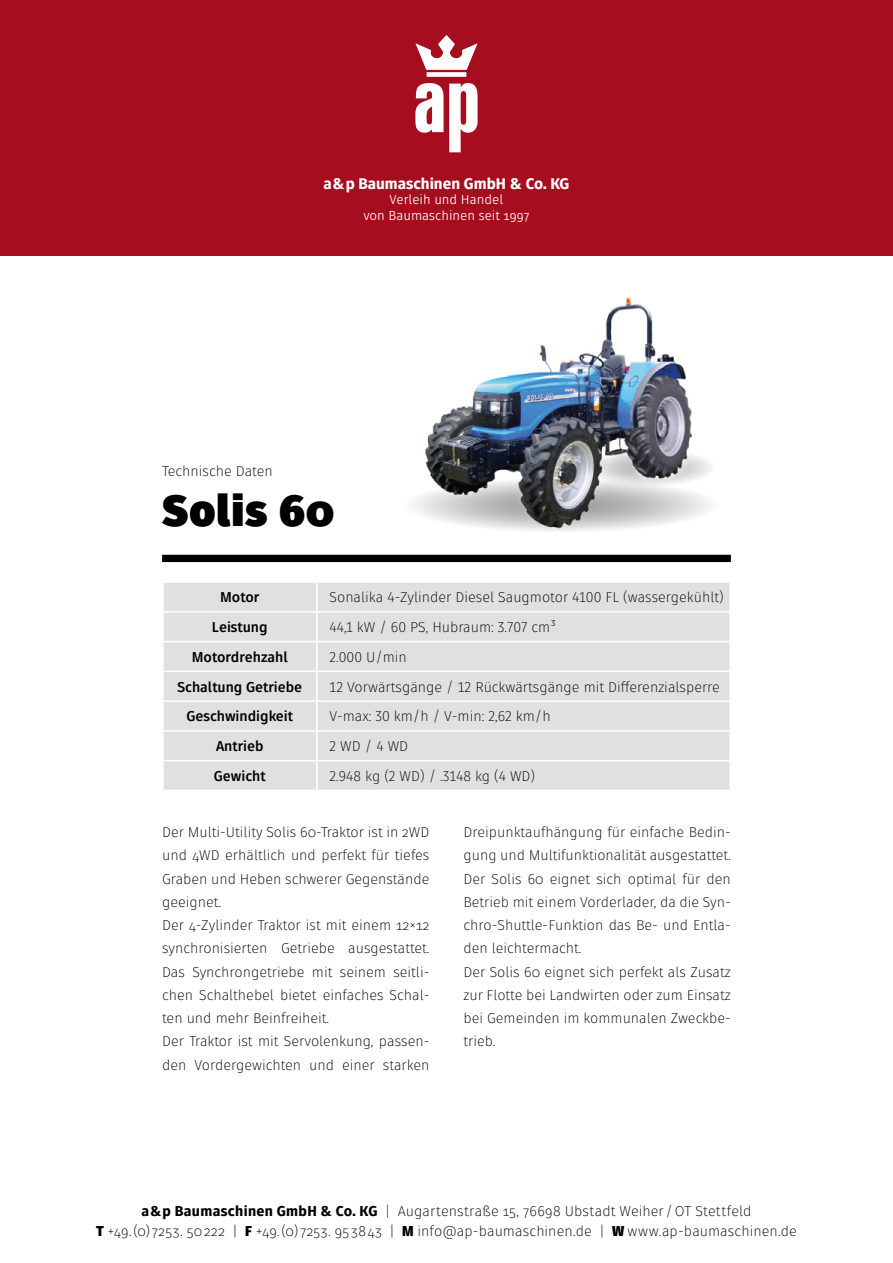
<style>
.page{position:relative;width:893px;height:1263px;background:#fff}
.page>*{position:absolute;margin:0;border:0;box-sizing:border-box;transform-origin:0 0}
.t1{font:900 43.5px "Fuse";letter-spacing:.03em;color:#000}
.t2{font:800 15.3px "Fuse";color:#fff}
.t3{font:300 14.25px/23.2px "Fuse";color:#000}
.t4{font:700 14.25px "Fuse";color:#000}
.t5{font:13.2px/15.9px "Fuse";color:#fff;text-align:center}
.s1{font-weight:800}
.s2{font-weight:900}
</style>
<div class="page">
<img style="left:392px;top:255px;width:339px;height:276px">
<div style="left:0;top:0;width:893px;height:255px;background:#a60d1f"></div>
<div style="left:162px;top:555px;width:569px;height:7px;background:#000"></div>
<svg style="left:415px;top:35px;width:63px;height:42px"></svg>
<svg style="left:415px;top:83px;width:63px;height:69px"></svg>
<div style="left:164px;top:583px;width:565px;height:207px;background:#e0e0df"></div>
<hr style="left:316px;top:583px;width:2px;height:28px;background:#fff">
<hr style="left:162px;top:611px;width:155px;height:2px;background:#fff">
<hr style="left:317px;top:611px;width:414px;height:2px;background:#fff">
<hr style="left:316px;top:613px;width:2px;height:28px;background:#fff">
<hr style="left:162px;top:641px;width:155px;height:1px;background:#fff">
<hr style="left:317px;top:641px;width:414px;height:1px;background:#fff">
<hr style="left:316px;top:642px;width:2px;height:29px;background:#fff">
<hr style="left:162px;top:671px;width:155px;height:1px;background:#fff">
<hr style="left:317px;top:671px;width:414px;height:1px;background:#fff">
<hr style="left:316px;top:672px;width:2px;height:28px;background:#fff">
<hr style="left:162px;top:700px;width:155px;height:2px;background:#fff">
<hr style="left:317px;top:700px;width:414px;height:2px;background:#fff">
<hr style="left:316px;top:702px;width:2px;height:28px;background:#fff">
<hr style="left:162px;top:730px;width:155px;height:2px;background:#fff">
<hr style="left:317px;top:730px;width:414px;height:2px;background:#fff">
<hr style="left:316px;top:732px;width:2px;height:28px;background:#fff">
<hr style="left:162px;top:760px;width:155px;height:1px;background:#fff">
<hr style="left:317px;top:760px;width:414px;height:1px;background:#fff">
<hr style="left:316px;top:761px;width:2px;height:29px;background:#fff">
<p class="t2" style="left:324px;top:173px;width:247px">a&amp;p Baumaschinen GmbH &amp; Co. KG</p>
<p class="t5" style="left:363px;top:192px;width:168px">Verleih und Handel<br>von Baumaschinen seit 1997</p>
<p class="t3" style="left:162px;top:459px;width:112px">Technische Daten</p>
<h1 class="t1" style="left:162px;top:480px;width:173px">Solis 60</h1>
<p class="t4" style="left:220px;top:588px;width:41px">Motor</p>
<p class="t3" style="left:330px;top:586px;width:396px">Sonalika 4-Zylinder Diesel Saugmotor 4100 FL (wassergekühlt)</p>
<p class="t4" style="left:212px;top:618px;width:57px">Leistung</p>
<p class="t3" style="left:330px;top:615px;width:228px">44,1 kW / 60 PS, Hubraum: 3.707 cm³</p>
<p class="t4" style="left:192px;top:648px;width:98px">Motordrehzahl</p>
<p class="t3" style="left:330px;top:645px;width:79px">2.000 U/min</p>
<p class="t4" style="left:177px;top:678px;width:126px">Schaltung Getriebe</p>
<p class="t3" style="left:330px;top:675px;width:392px">12 Vorwärtsgänge / 12 Rückwärtsgänge mit Differenzialsperre</p>
<p class="t4" style="left:187px;top:707px;width:108px">Geschwindigkeit</p>
<p class="t3" style="left:330px;top:705px;width:223px">V-max: 30 km/h / V-min: 2,62 km/h</p>
<p class="t4" style="left:216px;top:737px;width:49px">Antrieb</p>
<p class="t3" style="left:330px;top:734px;width:80px">2 WD / 4 WD</p>
<p class="t4" style="left:214px;top:767px;width:53px">Gewicht</p>
<p class="t3" style="left:330px;top:764px;width:207px">2.948 kg (2 WD) / .3148 kg (4 WD)</p>
<p class="t3" style="left:162px;top:820px;width:269px">Der Multi-Utility Solis 60-Traktor ist in 2WD und 4WD erhältlich und perfekt für tiefes Graben und Heben schwerer Gegenstände geeignet.<br>Der 4-Zylinder Traktor ist mit einem 12×12 synchronisierten Getriebe ausgestattet.<br>Das Synchrongetriebe mit seinem seitli&shy;chen Schalthebel bietet einfaches Schal&shy;ten und mehr Beinfreiheit.<br>Der Traktor ist mit Servolenkung, passen&shy;den Vordergewichten und einer starken</p>
<p class="t3" style="left:463px;top:821px;width:269px">Dreipunktaufhängung für einfache Bedin&shy;gung und Multifunktionalität ausgestattet.<br>Der Solis 60 eignet sich optimal für den Betrieb mit einem Vorderlader, da die Syn&shy;chro-Shuttle-Funktion das Be- und Entla&shy;den leichtermacht.<br>Der Solis 60 eignet sich perfekt als Zusatz zur Flotte bei Landwirten oder zum Einsatz bei Gemeinden im kommunalen Zweckbe&shy;trieb.</p>
<p class="t3" style="left:96px;top:1201px;width:702px;line-height:20.2px;text-align:center"><span class="s1">a&amp;p Baumaschinen GmbH &amp; Co. KG</span> | Augartenstraße 15, 76698 Ubstadt Weiher/OT Stettfeld<br><span class="s2">T</span> +49.(0) 7253. 50222 | <span class="s2">F</span> +49.(0) 7253. 95 3843 | <span class="s2">M</span> info@ap-baumaschinen.de | <span class="s2">W</span> www.ap-baumaschinen.de</p>
</div>
